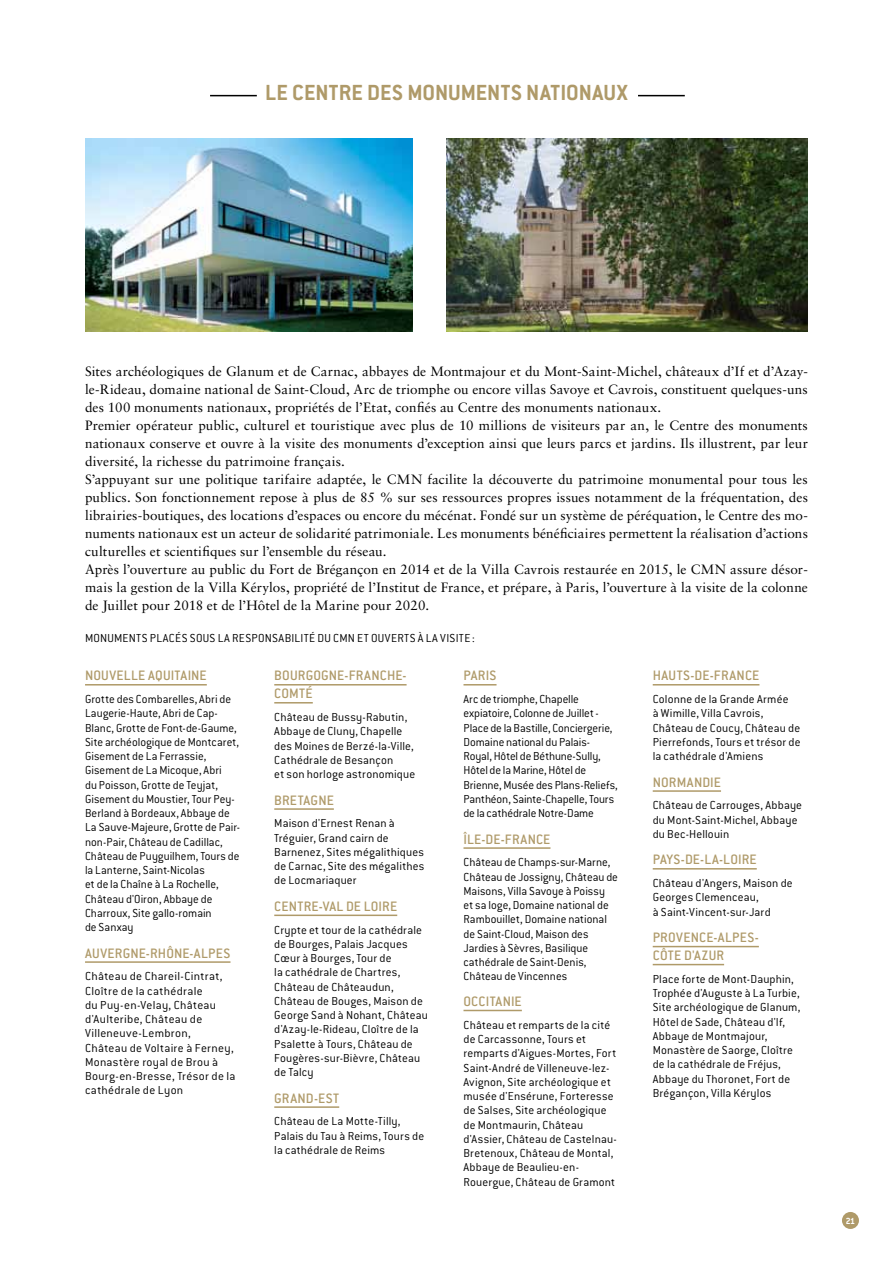
<style>
.page{position:relative;width:893px;height:1263px;background:#fff}
.page>*{position:absolute;margin:0;border:0;box-sizing:border-box;transform-origin:0 0}
.t1{font:700 24px "Conduit ITC Std";letter-spacing:.01em;color:#af9a69}
.t2{font:500 15px/18px "Conduit ITC Std";letter-spacing:.02em;color:#af9a69}
.t3{font:13.5px/18px "Sabon LT Std";letter-spacing:.01em;color:#000}
.t4{font:300 12.75px/14.2px "Conduit ITC Std";letter-spacing:.01em;color:#000}
.t5{font:300 12.75px/14.2px "Conduit ITC Std";letter-spacing:-.01em;color:#000}
.t6{font:700 9.75px "Conduit ITC Std";color:#fff}
</style>
<div class="page">
<div style="left:842px;top:1212px;width:17px;height:17px;background:#af9a69;border-radius:50%"></div>
<hr style="left:210px;top:95px;width:47px;height:1px;background:#000">
<hr style="left:638px;top:95px;width:47px;height:1px;background:#000">
<img style="left:85px;top:138px;width:327px;height:194px">
<img style="left:446px;top:138px;width:362px;height:194px">
<hr style="left:85px;top:684px;width:122px;height:1px;background:#af9a69">
<hr style="left:85px;top:961px;width:145px;height:2px;background:#af9a69">
<hr style="left:274px;top:684px;width:133px;height:1px;background:#af9a69">
<hr style="left:274px;top:702px;width:39px;height:1px;background:#af9a69">
<hr style="left:274px;top:808px;width:60px;height:2px;background:#af9a69">
<hr style="left:274px;top:914px;width:123px;height:2px;background:#af9a69">
<hr style="left:274px;top:1106px;width:65px;height:2px;background:#af9a69">
<hr style="left:463px;top:684px;width:33px;height:1px;background:#af9a69">
<hr style="left:463px;top:847px;width:87px;height:2px;background:#af9a69">
<hr style="left:463px;top:1010px;width:59px;height:1px;background:#af9a69">
<hr style="left:653px;top:684px;width:106px;height:1px;background:#af9a69">
<hr style="left:653px;top:790px;width:68px;height:2px;background:#af9a69">
<hr style="left:653px;top:868px;width:104px;height:1px;background:#af9a69">
<hr style="left:653px;top:946px;width:106px;height:1px;background:#af9a69">
<hr style="left:653px;top:964px;width:71px;height:1px;background:#af9a69">
<h1 class="t1" style="left:265px;top:78px;width:52px">LE CENTRE</h1>
<h1 class="t1" style="left:367px;top:78px;width:69px">DES MONUMENTS</h1>
<h1 class="t1" style="left:526px;top:78px;width:26px">NATIONAU</h1>
<h1 class="t1" style="left:617px;top:78px;width:12px">X</h1>
<p class="t3" style="left:85px;top:362px;width:724px">Sites archéologiques de Glanum et de Carnac, abbayes de Montmajour et du Mont-Saint-Michel, châteaux d’If et d’Azay&shy;le-Rideau, domaine national de Saint-Cloud, Arc de triomphe ou encore villas Savoye et Cavrois, constituent quelques-uns des 100 monuments nationaux, propriétés de l’Etat, confiés au Centre des monuments nationaux.<br>Premier opérateur public, culturel et touristique avec plus de 10 millions de visiteurs par an, le Centre des monuments nationaux conserve et ouvre à la visite des monuments d’exception ainsi que leurs parcs et jardins. Ils illustrent, par leur diversité, la richesse du patrimoine français.<br>S’appuyant sur une politique tarifaire adaptée, le CMN facilite la découverte du patrimoine monumental pour tous les publics. Son fonctionnement repose à plus de 85 % sur ses ressources propres issues notamment de la fréquentation, des librairies-boutiques, des locations d’espaces ou encore du mécénat. Fondé sur un système de péréquation, le Centre des mo&shy;numents nationaux est un acteur de solidarité patrimoniale. Les monuments bénéficiaires permettent la réalisation d’actions culturelles et scientifiques sur l’ensemble du réseau.<br>Après l’ouverture au public du Fort de Brégançon en 2014 et de la Villa Cavrois restaurée en 2015, le CMN assure désor&shy;mais la gestion de la Villa Kérylos, propriété de l’Institut de France, et prépare, à Paris, l’ouverture à la visite de la colonne de Juillet pour 2018 et de l’Hôtel de la Marine pour 2020.</p>
<p class="t4" style="left:85px;top:631px;width:37px">Monuments</p>
<p class="t4" style="left:150px;top:631px;width:7px">plac</p>
<p class="t4" style="left:175px;top:631px;width:64px">éssousla responsabilit</p>
<p class="t4" style="left:309px;top:631px;width:83px">é du CMN et ouverts</p>
<p class="t4" style="left:418px;top:631px;width:28px">à la visite</p>
<p class="t4" style="left:472px;top:631px;width:4px">:</p>
<p class="t2" style="left:85px;top:666px;width:123px">NOUVELLE AQUITAINE</p>
<p class="t4" style="left:85px;top:691px;width:157px">Grotte des Combarelles, Abri de<br>Laugerie-Haute, Abri de Cap-<br>Blanc, Grotte de Font-de-Gaume,<br>Site archéologique de Montcaret,<br>Gisement de La Ferrassie,<br>Gisement de La Micoque, Abri<br>du Poisson, Grotte de Teyjat,<br>Gisement du Moustier, Tour Pey-<br>Berland à Bordeaux, Abbaye de<br>La Sauve-Majeure, Grotte de Pair&shy;non-Pair, Château de Cadillac,<br>Château de Puyguilhem, Tours de la Lanterne, Saint-Nicolas<br>et de la Chaîne à La Rochelle,<br>Château d'Oiron, Abbaye de<br>Charroux, Site gallo-romain<br>de Sanxay</p>
<p class="t2" style="left:85px;top:943px;width:146px">AUVERGNE-RHÔNE-ALPES</p>
<p class="t4" style="left:85px;top:969px;width:152px">Château de Chareil-Cintrat,<br>Cloître de la cathédrale<br>du Puy-en-Velay, Château d'Aulteribe, Château de<br>Villeneuve-Lembron,<br>Château de Voltaire à Ferney,<br>Monastère royal de Brou à<br>Bourg-en-Bresse, Trésor de la cathédrale de Lyon</p>
<p class="t2" style="left:274px;top:666px;width:134px">BOURGOGNE-FRANCHE-<br>COMTÉ</p>
<p class="t4" style="left:274px;top:709px;width:142px">Château de Bussy-Rabutin,<br>Abbaye de Cluny, Chapelle des Moines de Berzé-la-Ville,<br>Cathédrale de Besançon<br>et son horloge astronomique</p>
<p class="t2" style="left:274px;top:790px;width:61px">BRETAGNE</p>
<p class="t4" style="left:274px;top:816px;width:152px">Maison d'Ernest Renan à<br>Tréguier, Grand cairn de<br>Barnenez, Sites mégalithiques de Carnac, Site des mégalithes de Locmariaquer</p>
<p class="t2" style="left:274px;top:897px;width:124px">CENTRE-VAL DE LOIRE</p>
<p class="t4" style="left:274px;top:922px;width:155px">Crypte et tour de la cathédrale de Bourges, Palais Jacques<br>Cœur à Bourges, Tour de<br>la cathédrale de Chartres,<br>Château de Châteaudun,<br>Château de Bouges, Maison de<br>George Sand à Nohant, Château d'Azay-le-Rideau, Cloître de la<br>Psalette à Tours, Château de<br>Fougères-sur-Bièvre, Château de Talcy</p>
<p class="t2" style="left:274px;top:1088px;width:66px">GRAND-EST</p>
<p class="t4" style="left:274px;top:1114px;width:151px">Château de La Motte-Tilly,<br>Palais du Tau à Reims, Tours de la cathédrale de Reims</p>
<p class="t2" style="left:463px;top:666px;width:22px">PARIS</p>
<p class="t5" style="left:463px;top:691px;width:156px">Arc de triomphe, Chapelle expiatoire, Colonne de Juillet -<br>Place de la Bastille, Conciergerie,<br>Domaine national du Palais-<br>Royal, Hôtel de Béthune-Sully,<br>Hôtel de la Marine, Hôtel de<br>Brienne, Musée des Plans-Reliefs,<br>Panthéon, Sainte-Chapelle, Tours de la cathédrale Notre-Dame</p>
<p class="t2" style="left:463px;top:829px;width:88px">ÎLE-DE-FRANCE</p>
<p class="t4" style="left:463px;top:855px;width:156px">Château de Champs-sur-Marne,<br>Château de Jossigny, Château de<br>Maisons, Villa Savoye à Poissy et sa loge, Domaine national de<br>Rambouillet, Domaine national de Saint-Cloud, Maison des<br>Jardies à Sèvres, Basilique cathédrale de Saint-Denis,<br>Château de Vincennes</p>
<p class="t2" style="left:463px;top:992px;width:60px">OCCITANIE</p>
<p class="t4" style="left:463px;top:1017px;width:155px">Château et remparts de la cité de Carcassonne, Tours et remparts d'Aigues-Mortes, Fort<br>Saint-André de Villeneuve-lez-<br>Avignon, Site archéologique et musée d'Ensérune, Forteresse de Salses, Site archéologique de Montmaurin, Château d'Assier, Château de Castelnau-<br>Bretenoux, Château de Montal,<br>Abbaye de Beaulieu-en-<br>Rouergue, Château de Gramont</p>
<p class="t2" style="left:653px;top:666px;width:108px">HAUTS-DE-FRANCE</p>
<p class="t4" style="left:653px;top:691px;width:149px">Colonne de la Grande Armée<br>à Wimille, Villa Cavrois,<br>Château de Coucy, Château de<br>Pierrefonds, Tours et trésor de la cathédrale d'Amiens</p>
<p class="t2" style="left:653px;top:772px;width:70px">NORMANDIE</p>
<p class="t4" style="left:653px;top:798px;width:151px">Château de Carrouges, Abbaye du Mont-Saint-Michel, Abbaye du Bec-Hellouin</p>
<p class="t2" style="left:653px;top:850px;width:106px">PAYS-DE-LA-LOIRE</p>
<p class="t4" style="left:653px;top:875px;width:141px">Château d'Angers, Maison de<br>Georges Clemenceau,<br>à Saint-Vincent-sur-Jard</p>
<p class="t2" style="left:653px;top:928px;width:108px">PROVENCE-ALPES-<br>CÔTE D'AZUR</p>
<p class="t4" style="left:653px;top:971px;width:149px">Place forte de Mont-Dauphin,<br>Trophée d'Auguste à La Turbie,<br>Site archéologique de Glanum,<br>Hôtel de Sade, Château d'If,<br>Abbaye de Montmajour,<br>Monastère de Saorge, Cloître de la cathédrale de Fréjus,<br>Abbaye du Thoronet, Fort de<br>Brégançon, Villa Kérylos</p>
<p class="t6" style="left:846px;top:1214px;width:11px">21</p>
</div>
